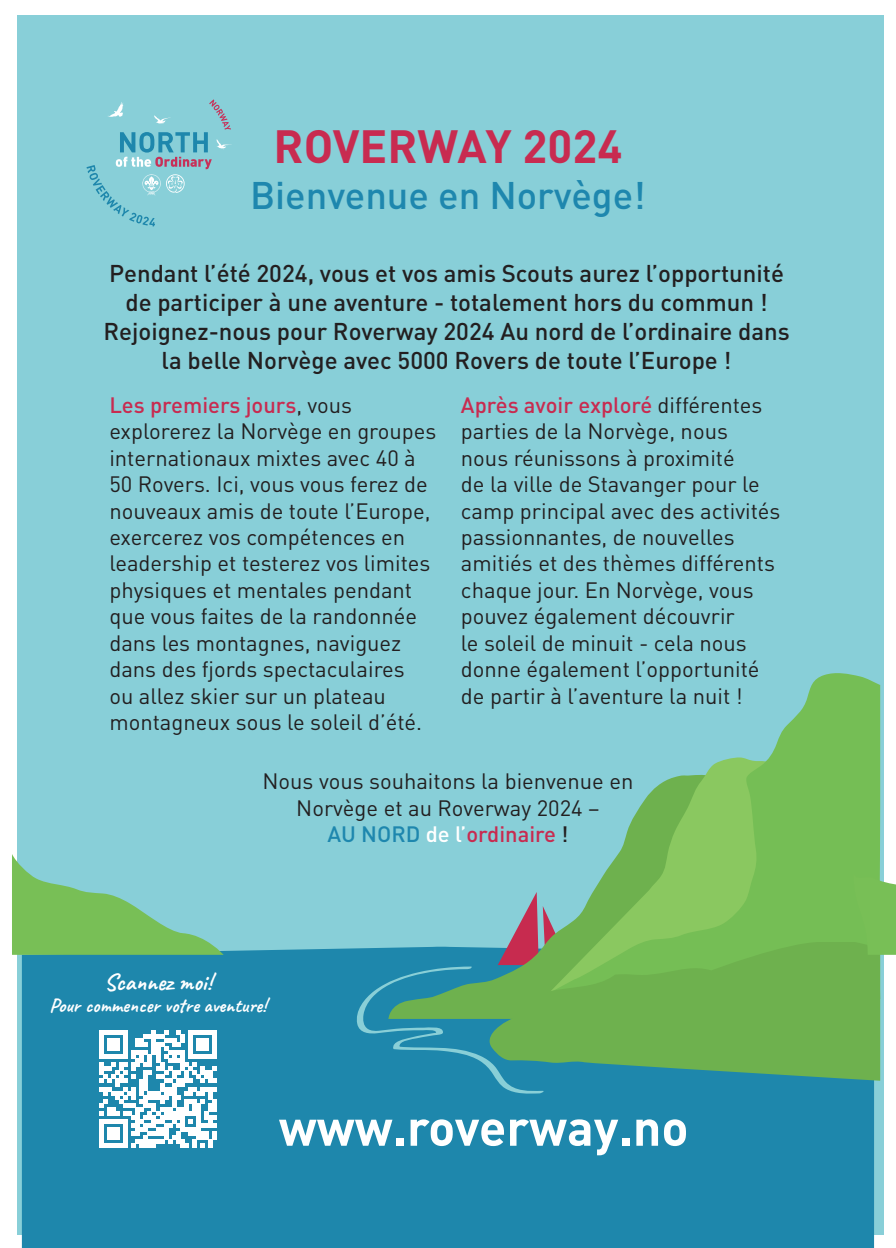
<style>
.page{position:relative;width:896px;height:1248px;background:#fff}
.page>*{position:absolute;margin:0;border:0;box-sizing:border-box;transform-origin:0 0}
.t1{font:700 50px "DINOT";color:#fff}
.t2{font:700 46px "DIN Pro";color:#c82b50}
.t3{font:500 38px "DINOT";color:#1e87ae}
.t4{font:500 24px/28.8px "DINOT";color:#231f20;text-align:center}
.t5{font:24px "Caveat";color:#fff}
.t6{font:22px/26.4px "DINOT";color:#231f20}
.t7{font:500 22px "DINOT";color:#c82b50}
.t8{font:20px "Caveat";color:#fff}
.s1{font-weight:500;color:#c82b50}
.s2{color:#1e87ae}
.s3{color:#fff}
.s4{color:#231f20}
</style>
<div class="page">
<div style="left:18px;top:15px;width:866px;height:1219px;background:#88cfd8"></div>
<div style="left:22px;top:948px;width:852px;height:299px;background:#1e87ac"></div>
<svg style="left:12px;top:853px;width:212px;height:101px"></svg>
<svg style="left:354px;top:947px;width:216px;height:147px"></svg>
<svg style="left:388px;top:929px;width:129px;height:89px"></svg>
<svg style="left:517px;top:897px;width:17px;height:44px"></svg>
<svg style="left:534px;top:673px;width:346px;height:268px"></svg>
<svg style="left:484px;top:941px;width:396px;height:139px;fill:#6eb14e"></svg>
<svg style="left:86px;top:99px;width:146px;height:127px"></svg>
<svg style="left:853px;top:873px;width:43px;height:81px"></svg>
<svg style="left:99px;top:1030px;width:118px;height:117px"></svg>
<div style="left:212px;top:1131px;width:5px;height:8px;background:#fff"></div>
<p class="t2" style="left:274px;top:115px;width:350px">ROVERWAY 2024</p>
<p class="t3" style="left:250px;top:169px;width:397px">Bienvenue en Norvège!</p>
<p class="t4" style="left:103px;top:258px;width:688px">Pendant l’été 2024, vous et vos amis Scouts aurez l’opportunité de participer à une aventure - totalement hors du commun !<br>Rejoignez-nous pour Roverway 2024 Au nord de l’ordinaire dans la belle Norvège avec 5000 Rovers de toute l’Europe !</p>
<p class="t6" style="left:109px;top:391px;width:329px"><span class="s1">Les premiers jours</span>, vous explorerez la Norvège en groupes internationaux mixtes avec 40 à<br>50 Rovers. Ici, vous vous ferez de nouveaux amis de toute l’Europe, exercerez vos compétences en leadership et testerez vos limites physiques et mentales pendant que vous faites de la randonnée dans les montagnes, naviguez dans des fjords spectaculaires<br>ou allez skier sur un plateau montagneux sous le soleil d’été.</p>
<p class="t6" style="left:461px;top:391px;width:321px"><span class="s1">Après avoir exploré</span> différentes parties de la Norvège, nous nous réunissons à proximité<br>de la ville de Stavanger pour le camp principal avec des activités passionnantes, de nouvelles amitiés et des thèmes différents chaque jour. En Norvège, vous pouvez également découvrir<br>le soleil de minuit - cela nous donne également l’opportunité de partir à l’aventure la nuit !</p>
<p class="t6" style="left:262px;top:767px;width:372px">Nous vous souhaitons la bienvenue en</p>
<p class="t6" style="left:296px;top:793px;width:305px">Norvège et au Roverway 2024 –</p>
<p class="t7" style="left:327px;top:819px;width:243px"><span class="s2">AU NORD</span> <span class="s3">de l’</span>ordinaire <span class="s4">!</span></p>
<p class="t5" style="left:104px;top:967px;width:109px">Scannez moi!</p>
<p class="t8" style="left:50px;top:992px;width:218px">Pour commencer votre aventure!</p>
<h1 class="t1" style="left:279px;top:1093px;width:411px">www.roverway.no</h1>
</div>
